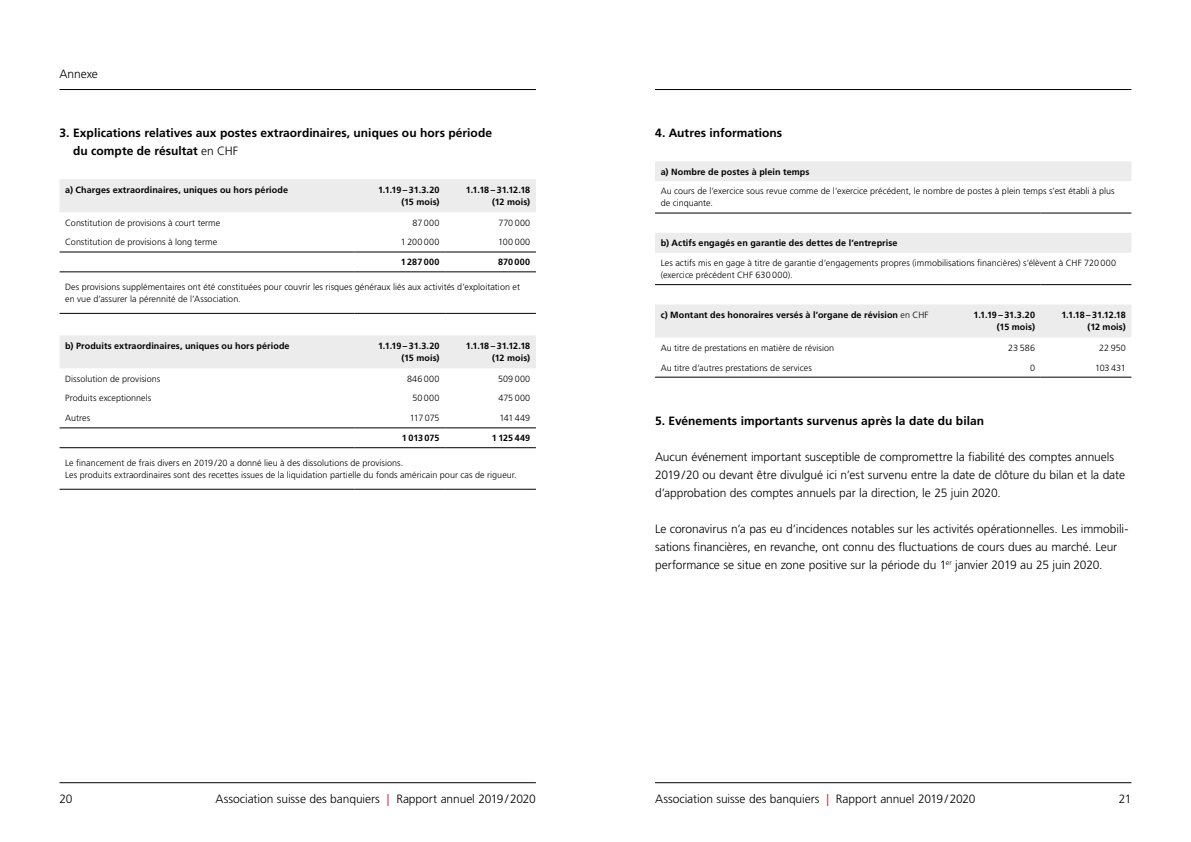
<style>
.page{position:relative;width:1191px;height:842px;background:#fff}
.page>*{position:absolute;margin:0;border:0;box-sizing:border-box;transform-origin:0 0}
.BODY{font:300 12px/18px "Frutiger LT Std";letter-spacing:-.005em;color:#000}
.SUBHEAD_BODY___BOLD{font:700 12px/18px "Frutiger LT Std";color:#000}
._09a___Page_Header{font:300 12px "Frutiger LT Std";color:#000}
.TABLE_BODY{font:300 9px/12px "Frutiger LT Std";letter-spacing:.005em;color:#000}
.TABLE_BODY-2{font:700 9px "Frutiger LT Std";letter-spacing:.01em;color:#000}
.TABLE__BODY{font:700 9px "Frutiger LT Std";letter-spacing:.01em;color:#000}
._07d___Table_Body_Bo{font:700 9px "Frutiger LT Std";letter-spacing:-.01em;color:#000}
.TABLE__BODY-2{font:300 9px "Frutiger LT Std";letter-spacing:.005em;color:#000}
.s1{font-weight:300}
.s2{color:#e3000b}
</style>
<div class="page">
<div style="left:60px;top:179px;width:476px;height:33px;background:#ececec"></div>
<hr style="left:354px;top:252px;width:91px;height:1px;background:#000">
<hr style="left:445px;top:252px;width:91px;height:1px;background:#000">
<hr style="left:60px;top:272px;width:294px;height:1px;background:#000">
<hr style="left:354px;top:272px;width:91px;height:1px;background:#000">
<hr style="left:445px;top:272px;width:91px;height:1px;background:#000">
<hr style="left:60px;top:313px;width:294px;height:1px;background:#000">
<hr style="left:354px;top:313px;width:91px;height:1px;background:#000">
<hr style="left:445px;top:313px;width:91px;height:1px;background:#000">
<hr style="left:60px;top:252px;width:294px;height:1px;background:#000">
<div style="left:60px;top:335px;width:476px;height:33px;background:#ececec"></div>
<hr style="left:354px;top:428px;width:91px;height:1px;background:#000">
<hr style="left:445px;top:428px;width:91px;height:1px;background:#000">
<hr style="left:60px;top:447px;width:294px;height:1px;background:#000">
<hr style="left:354px;top:447px;width:91px;height:1px;background:#000">
<hr style="left:445px;top:447px;width:91px;height:1px;background:#000">
<hr style="left:60px;top:489px;width:294px;height:1px;background:#000">
<hr style="left:354px;top:489px;width:91px;height:1px;background:#000">
<hr style="left:445px;top:489px;width:91px;height:1px;background:#000">
<hr style="left:60px;top:428px;width:294px;height:1px;background:#000">
<svg style="left:655px;top:161px;width:476px;height:176px"></svg>
<hr style="left:655px;top:213px;width:295px;height:1px;background:#000">
<hr style="left:950px;top:213px;width:90px;height:1px;background:#000">
<hr style="left:1040px;top:213px;width:91px;height:1px;background:#000">
<hr style="left:950px;top:284px;width:90px;height:1px;background:#000">
<hr style="left:1040px;top:284px;width:91px;height:1px;background:#000">
<hr style="left:655px;top:284px;width:295px;height:1px;background:#000">
<hr style="left:655px;top:377px;width:295px;height:1px;background:#000">
<hr style="left:950px;top:377px;width:90px;height:1px;background:#000">
<hr style="left:1040px;top:377px;width:91px;height:1px;background:#000">
<hr style="left:655px;top:89px;width:476px;height:1px;background:#000">
<hr style="left:655px;top:782px;width:476px;height:1px;background:#000">
<hr style="left:60px;top:782px;width:476px;height:1px;background:#000">
<hr style="left:60px;top:89px;width:476px;height:1px;background:#000">
<p class="_09a___Page_Header" style="left:60px;top:67px;width:40px">Annexe</p>
<p class="SUBHEAD_BODY___BOLD" style="left:73px;top:124px;width:420px;text-indent:-14px">3. Explications relatives aux postes extraordinaires, uniques ou hors période du compte de résultat <span class="s1">en CHF</span></p>
<p class="TABLE__BODY" style="left:65px;top:185px;width:224px">a) Charges extraordinaires, uniques ou hors période</p>
<p class="_07d___Table_Body_Bo" style="left:378px;top:185px;width:63px">1.1.19 – 31.3.20</p>
<p class="_07d___Table_Body_Bo" style="left:401px;top:197px;width:40px">(15 mois)</p>
<p class="_07d___Table_Body_Bo" style="left:466px;top:185px;width:66px">1.1.18 – 31.12.18</p>
<p class="_07d___Table_Body_Bo" style="left:492px;top:197px;width:40px">(12 mois)</p>
<p class="TABLE_BODY" style="left:65px;top:217px;width:157px">Constitution de provisions à court terme</p>
<p class="TABLE__BODY-2" style="left:412px;top:217px;width:28px">87 000</p>
<p class="TABLE__BODY-2" style="left:498px;top:217px;width:33px">770 000</p>
<p class="TABLE_BODY" style="left:65px;top:236px;width:153px">Constitution de provisions à long terme</p>
<p class="TABLE__BODY-2" style="left:401px;top:237px;width:40px">1 200 000</p>
<p class="TABLE__BODY-2" style="left:498px;top:237px;width:33px">100 000</p>
<p class="TABLE__BODY" style="left:401px;top:257px;width:40px">1 287 000</p>
<p class="TABLE__BODY" style="left:498px;top:257px;width:34px">870 000</p>
<p class="TABLE_BODY" style="left:65px;top:281px;width:456px">Des provisions supplémentaires ont été constituées pour couvrir les risques généraux liés aux activités d’exploitation et en vue d’assurer la pérennité de l’Association.</p>
<p class="TABLE_BODY-2" style="left:65px;top:341px;width:226px">b) Produits extraordinaires, uniques ou hors période</p>
<p class="_07d___Table_Body_Bo" style="left:378px;top:341px;width:63px">1.1.19 – 31.3.20</p>
<p class="_07d___Table_Body_Bo" style="left:401px;top:353px;width:40px">(15 mois)</p>
<p class="_07d___Table_Body_Bo" style="left:466px;top:341px;width:66px">1.1.18 – 31.12.18</p>
<p class="_07d___Table_Body_Bo" style="left:492px;top:353px;width:40px">(12 mois)</p>
<p class="TABLE_BODY" style="left:65px;top:373px;width:97px">Dissolution de provisions</p>
<p class="TABLE__BODY-2" style="left:407px;top:373px;width:34px">846 000</p>
<p class="TABLE__BODY-2" style="left:498px;top:373px;width:34px">509 000</p>
<p class="TABLE_BODY" style="left:65px;top:392px;width:88px">Produits exceptionnels</p>
<p class="TABLE__BODY-2" style="left:412px;top:393px;width:29px">50 000</p>
<p class="TABLE__BODY-2" style="left:498px;top:393px;width:33px">475 000</p>
<p class="TABLE_BODY" style="left:65px;top:412px;width:27px">Autres</p>
<p class="TABLE__BODY-2" style="left:410px;top:413px;width:31px">117 075</p>
<p class="TABLE__BODY-2" style="left:499px;top:413px;width:32px">141 449</p>
<p class="TABLE__BODY" style="left:402px;top:433px;width:39px">1 013 075</p>
<p class="TABLE__BODY" style="left:492px;top:433px;width:40px">1 125 449</p>
<p class="TABLE_BODY" style="left:65px;top:457px;width:339px">Le financement de frais divers en 2019/20 a donné lieu à des dissolutions de provisions.</p>
<p class="TABLE_BODY" style="left:65px;top:469px;width:453px">Les produits extraordinaires sont des recettes issues de la liquidation partielle du fonds américain pour cas de rigueur.</p>
<p class="SUBHEAD_BODY___BOLD" style="left:655px;top:124px;width:129px">4. Autres informations</p>
<p class="TABLE__BODY" style="left:660px;top:166px;width:150px">a) Nombre de postes à plein temps</p>
<p class="TABLE_BODY" style="left:660px;top:185px;width:455px">Au cours de l’exercice sous revue comme de l’exercice précédent, le nombre de postes à plein temps s’est établi à plus de cinquante.</p>
<p class="TABLE_BODY-2" style="left:660px;top:238px;width:238px">b) Actifs engagés en garantie des dettes de l’entreprise</p>
<p class="TABLE_BODY" style="left:660px;top:257px;width:457px">Les actifs mis en gage à titre de garantie d’engagements propres (immobilisations financières) s’élèvent à CHF 720 000 (exercice précédent CHF 630 000).</p>
<p class="TABLE_BODY-2" style="left:660px;top:310px;width:269px">c) Montant des honoraires versés à l’organe de révision <span class="s1">en CHF</span></p>
<p class="TABLE__BODY" style="left:973px;top:310px;width:63px">1.1.19 – 31.3.20</p>
<p class="TABLE__BODY" style="left:997px;top:322px;width:40px">(15 mois)</p>
<p class="TABLE__BODY" style="left:1061px;top:310px;width:66px">1.1.18 – 31.12.18</p>
<p class="TABLE__BODY" style="left:1087px;top:322px;width:40px">(12 mois)</p>
<p class="TABLE_BODY" style="left:660px;top:342px;width:175px">Au titre de prestations en matière de révision</p>
<p class="TABLE__BODY-2" style="left:1008px;top:343px;width:28px">23 586</p>
<p class="TABLE__BODY-2" style="left:1099px;top:343px;width:28px">22 950</p>
<p class="TABLE_BODY" style="left:660px;top:362px;width:153px">Au titre d’autres prestations de services</p>
<p class="TABLE__BODY-2" style="left:1030px;top:362px;width:7px">0</p>
<p class="TABLE__BODY-2" style="left:1095px;top:362px;width:32px">103 431</p>
<p class="SUBHEAD_BODY___BOLD" style="left:655px;top:412px;width:330px">5. Evénements importants survenus après la date du bilan</p>
<p class="BODY" style="left:655px;top:448px;width:471px">Aucun événement important susceptible de compromettre la fiabilité des comptes annuels<br>2019/20 ou devant être divulgué ici n’est survenu entre la date de clôture du bilan et la date d’approbation des comptes annuels par la direction, le 25 juin 2020.</p>
<p class="BODY" style="left:655px;top:520px;width:475px">Le coronavirus n’a pas eu d’incidences notables sur les activités opérationnelles. Les immobili&shy;sations financières, en revanche, ont connu des fluctuations de cours dues au marché. Leur performance se situe en zone positive sur la période du 1<sup>er</sup> janvier 2019 au 25 juin 2020.</p>
<h1 class="BODY" style="left:60px;top:790px;width:15px">20</h1>
<h1 class="BODY" style="left:215px;top:790px;width:322px">Association suisse des banquiers <span class="s2">|</span> Rapport annuel 2019/2020</h1>
<h1 class="BODY" style="left:655px;top:790px;width:322px">Association suisse des banquiers <span class="s2">|</span> Rapport annuel 2019/2020</h1>
<h1 class="BODY" style="left:1118px;top:790px;width:14px">21</h1>
</div>
